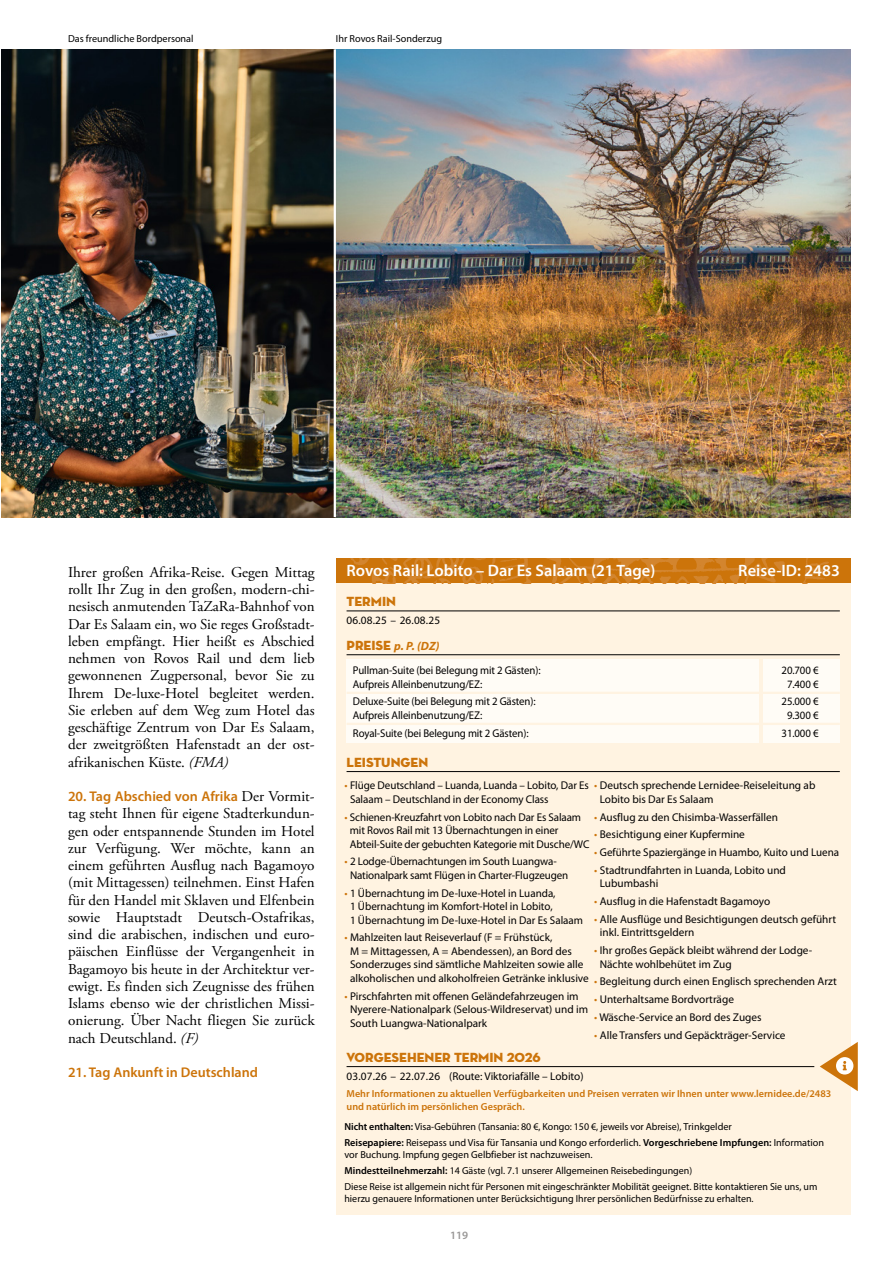
<style>
.page{position:relative;width:893px;height:1263px;background:#fff}
.page>*{position:absolute;margin:0;border:0;box-sizing:border-box;transform-origin:0 0}
.t1{font:600 16.5px "Myriad Pro";color:#fff}
.t2{font:15px/17.2px "Adobe Garamond Pro";color:#000;text-align:justify}
.t3{font:600 14.1px "Myriad Pro";color:#cc740a}
.t4{font:13.5px "Neutra Disp Titling";color:#cc740a}
.t5{font:italic 700 12px "Myriad Pro";color:#cc740a}
.t6{font:11.25px/13.5px "Myriad Pro";color:#000}
.t7{font:11.25px/13.5px "Myriad Pro";color:#000;scale:.96 1}
.t8{font:600 11.25px "Myriad Pro";color:#9a9897}
.t9{font:10.2px/16.2px "Myriad Pro";color:#000}
.t10{font:600 10.2px/12.3px "Myriad Pro";color:#cc740a}
.s1{font-style:italic}
.s2{font-family:"Adobe Garamond Pro";font-weight:400;font-size:15px;color:#000}
.s3{font-family:"Neutra Disp Titling";font-weight:400;font-style:normal;font-size:13.5px}
.s4{color:#cc740a}
.s5{font-weight:600}
</style>
<div class="page">
<div style="left:336px;top:558px;width:514px;height:657px;background:#fff3e1"></div>
<hr style="left:347px;top:771px;width:493px;height:1px;background:#000">
<img style="left:336px;top:558px;width:514px;height:25px">
<div style="left:347px;top:659px;width:412px;height:84px;background:#fffcf6"></div>
<div style="left:763px;top:659px;width:77px;height:84px;background:#fffcf6"></div>
<hr style="left:347px;top:723px;width:493px;height:2px;background:#fff3e1">
<hr style="left:347px;top:692px;width:493px;height:2px;background:#fff3e1">
<hr style="left:347px;top:611px;width:493px;height:1px;background:#000">
<hr style="left:347px;top:654px;width:493px;height:1px;background:#000">
<hr style="left:347px;top:1066px;width:467px;height:1px;background:#000">
<svg style="left:820px;top:1042px;width:38px;height:49px"></svg>
<img style="left:2px;top:49px;width:848px;height:468px">
<hr style="left:334px;top:49px;width:2px;height:468px;background:#fff">
<p class="t9" style="left:68px;top:31px;width:127px">Das freundliche Bordpersonal</p>
<p class="t9" style="left:336px;top:31px;width:108px">Ihr Rovos Rail-Sonderzug</p>
<p class="t2" style="left:68px;top:564px;width:248px">Ihrer großen Afrika-Reise. Gegen Mittag rollt Ihr Zug in den großen, modern-chi&shy;nesisch anmutenden TaZaRa-Bahnhof von Dar Es Salaam ein, wo Sie reges Großstadt&shy;leben empfängt. Hier heißt es Abschied nehmen von Rovos Rail und dem lieb gewonnenen Zugpersonal, bevor Sie zu Ihrem De-luxe-Hotel begleitet werden.<br>Sie erleben auf dem Weg zum Hotel das geschäftige Zentrum von Dar Es Salaam, der zweitgrößten Hafenstadt an der ost&shy;afrikanischen Küste. <span class="s1">(FMA)</span></p>
<p class="t3" style="left:68px;top:789px;width:248px">20. Tag Abschied von Afrika <span class="s2">Der Vormit-</span></p>
<p class="t2" style="left:68px;top:805px;width:248px">tag steht Ihnen für eigene Stadterkundun&shy;gen oder entspannende Stunden im Hotel zur Verfügung. Wer möchte, kann an einem geführten Ausflug nach Bagamoyo (mit Mittagessen) teilnehmen. Einst Hafen für den Handel mit Sklaven und Elfenbein sowie Hauptstadt Deutsch-Ostafrikas, sind die arabischen, indischen und euro&shy;päischen Einflüsse der Vergangenheit in Bagamoyo bis heute in der Architektur ver&shy;ewigt. Es finden sich Zeugnisse des frühen Islams ebenso wie der christlichen Missi&shy;onierung. Über Nacht fliegen Sie zurück nach Deutschland. <span class="s1">(F)</span></p>
<p class="t3" style="left:68px;top:1065px;width:192px">21. Tag Ankunft in Deutschland</p>
<h1 class="t1" style="left:347px;top:561px;width:310px">Rovos Rail: Lobito – Dar Es Salaam (21 Tage)</h1>
<h1 class="t1" style="left:738px;top:561px;width:103px">Reise-ID: 2483</h1>
<p class="t4" style="left:347px;top:593px;width:51px">TERMIN</p>
<p class="t6" style="left:347px;top:614px;width:95px">06.08.25 – 26.08.25</p>
<p class="t5" style="left:347px;top:640px;width:95px"><span class="s3">PREISE</span> p. P. (DZ)</p>
<p class="t7" style="left:353px;top:664px;width:197px">Pullman-Suite (bei Belegung mit 2 Gästen):<br>Aufpreis Alleinbenutzung/EZ:</p>
<p class="t7" style="left:353px;top:695px;width:192px">Deluxe-Suite (bei Belegung mit 2 Gästen):<br>Aufpreis Alleinbenutzung/EZ:</p>
<p class="t7" style="left:353px;top:726px;width:184px">Royal-Suite (bei Belegung mit 2 Gästen):</p>
<p class="t4" style="left:347px;top:754px;width:83px">LEISTUNGEN</p>
<p class="t7" style="left:781px;top:664px;width:40px;text-align:center">20.700 €<br>7.400 €</p>
<p class="t7" style="left:781px;top:695px;width:40px;text-align:center">25.000 €<br>9.300 €</p>
<p class="t7" style="left:781px;top:726px;width:40px">31.000 €</p>
<p class="t6" style="left:600px;top:779px;width:217px;text-indent:-6px"><span class="s4">•</span> Deutsch sprechende Lernidee-Reiseleitung ab<br>Lobito bis Dar Es Salaam</p>
<p class="t6" style="left:594px;top:810px;width:185px"><span class="s4">•</span> Ausflug zu den Chisimba-Wasserfällen</p>
<p class="t6" style="left:594px;top:828px;width:152px"><span class="s4">•</span> Besichtigung einer Kupfermine</p>
<p class="t6" style="left:594px;top:846px;width:246px"><span class="s4">•</span> Geführte Spaziergänge in Huambo, Kuito und Luena</p>
<p class="t6" style="left:600px;top:864px;width:188px;text-indent:-6px"><span class="s4">•</span> Stadtrundfahrten in Luanda, Lobito und<br>Lubumbashi</p>
<p class="t6" style="left:594px;top:895px;width:177px"><span class="s4">•</span> Ausflug in die Hafenstadt Bagamoyo</p>
<p class="t6" style="left:600px;top:913px;width:238px;text-indent:-6px"><span class="s4">•</span> Alle Ausflüge und Besichtigungen deutsch geführt inkl. Eintrittsgeldern</p>
<p class="t6" style="left:600px;top:944px;width:214px;text-indent:-6px"><span class="s4">•</span> Ihr großes Gepäck bleibt während der Lodge-<br>Nächte wohlbehütet im Zug</p>
<p class="t6" style="left:594px;top:975px;width:244px"><span class="s4">•</span> Begleitung durch einen Englisch sprechenden Arzt</p>
<p class="t6" style="left:594px;top:993px;width:141px"><span class="s4">•</span> Unterhaltsame Bordvorträge</p>
<p class="t6" style="left:594px;top:1011px;width:169px"><span class="s4">•</span> Wäsche-Service an Bord des Zuges</p>
<p class="t6" style="left:594px;top:1028px;width:193px"><span class="s4">•</span> Alle Transfers und Gepäckträger-Service</p>
<p class="t6" style="left:350px;top:779px;width:240px;text-indent:-6px"><span class="s4">•</span> Flüge Deutschland – Luanda, Luanda – Lobito, Dar Es<br>Salaam – Deutschland in der Economy Class</p>
<p class="t6" style="left:350px;top:810px;width:241px;text-indent:-5px"><span class="s4">•</span> Schienen-Kreuzfahrt von Lobito nach Dar Es Salaam mit Rovos Rail mit 13 Übernachtungen in einer<br>Abteil-Suite der gebuchten Kategorie mit Dusche/WC</p>
<p class="t6" style="left:350px;top:855px;width:220px;text-indent:-6px"><span class="s4">•</span> 2 Lodge-Übernachtungen im South Luangwa-<br>Nationalpark samt Flügen in Charter-Flugzeugen</p>
<p class="t6" style="left:350px;top:886px;width:235px;text-indent:-6px"><span class="s4">•</span> 1 Übernachtung im De-luxe-Hotel in Luanda,<br>1 Übernachtung im Komfort-Hotel in Lobito,<br>1 Übernachtung im De-luxe-Hotel in Dar Es Salaam</p>
<p class="t6" style="left:350px;top:931px;width:240px;text-indent:-6px"><span class="s4">•</span> Mahlzeiten laut Reiseverlauf (F = Frühstück,<br>M = Mittagessen, A = Abendessen), an Bord des Sonderzuges sind sämtliche Mahlzeiten sowie alle alkoholischen und alkoholfreien Getränke inklusive</p>
<p class="t6" style="left:350px;top:989px;width:240px;text-indent:-6px"><span class="s4">•</span> Pirschfahrten mit offenen Geländefahrzeugen im<br>Nyerere-Nationalpark (Selous-Wildreservat) und im<br>South Luangwa-Nationalpark</p>
<p class="t4" style="left:347px;top:1049px;width:196px">VORGESEHENER TERMIN 2026</p>
<p class="t6" style="left:347px;top:1069px;width:239px">03.07.26 – 22.07.26 (Route: Viktoriafälle – Lobito)</p>
<p class="t10" style="left:347px;top:1088px;width:486px">Mehr Informationen zu aktuellen Verfügbarkeiten und Preisen verraten wir Ihnen unter www.lernidee.de/2483 und natürlich im persönlichen Gespräch.</p>
<p class="t9" style="left:344px;top:1118px;width:481px"><span class="s5">Nicht enthalten:</span> Visa-Gebühren (Tansania: 80 €, Kongo: 150 €, jeweils vor Abreise), Trinkgelder<br><span class="s5">Reisepapiere:</span> Reisepass und Visa für Tansania und Kongo erforderlich. <span class="s5">Vorgeschriebene Impfungen:</span> Information</p>
<p class="t9" style="left:344px;top:1146px;width:474px">vor Buchung. Impfung gegen Gelbfieber ist nachzuweisen.<br><span class="s5">Mindestteilnehmerzahl:</span> 14 Gäste (vgl. 7.1 unserer Allgemeinen Reisebedingungen)<br>Diese Reise ist allgemein nicht für Personen mit eingeschränkter Mobilität geeignet. Bitte kontaktieren Sie uns, um</p>
<p class="t9" style="left:344px;top:1191px;width:411px">hierzu genauere Informationen unter Berücksichtigung Ihrer persönlichen Bedürfnisse zu erhalten.</p>
<p class="t8" style="left:450px;top:1229px;width:20px">119</p>
</div>
